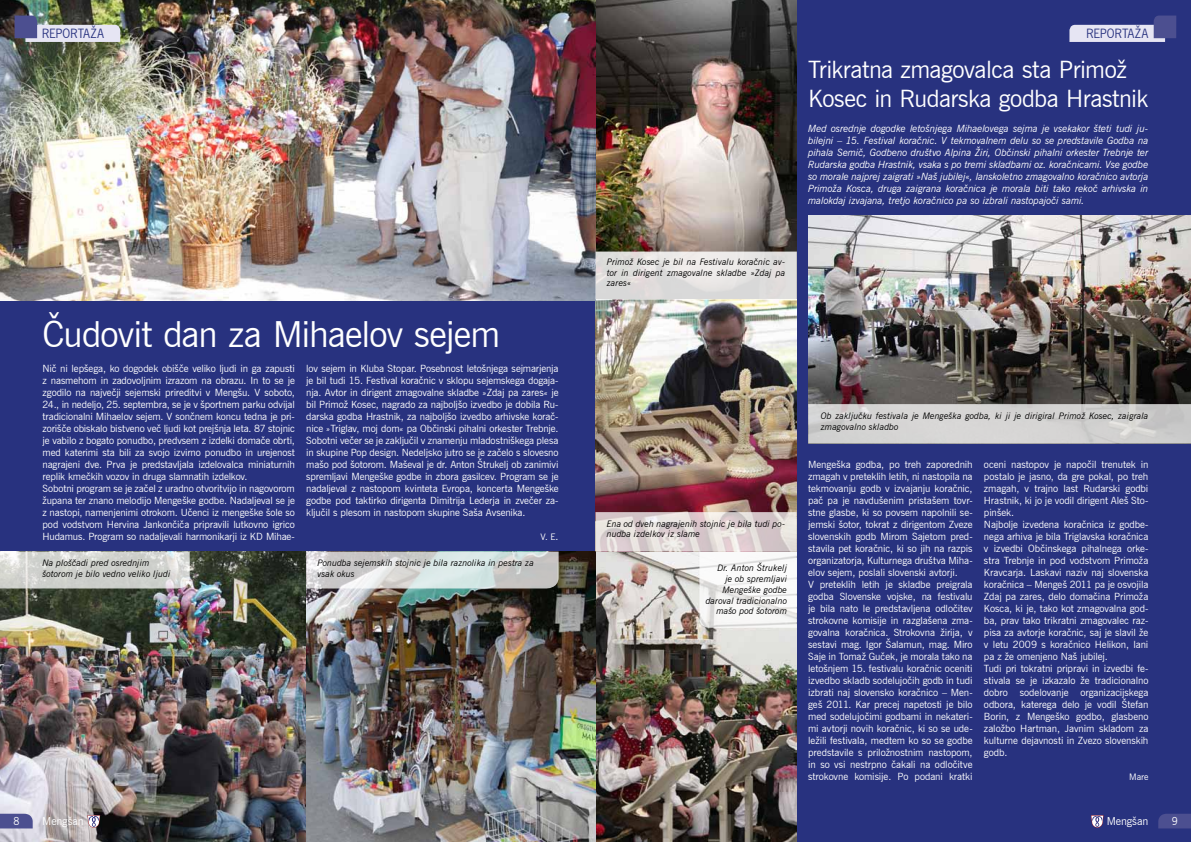
<style>
.page{position:relative;width:1191px;height:842px;background:#28327f}
.page>*{position:absolute;margin:0;border:0;box-sizing:border-box;transform-origin:0 0}
.t1{font:36px "News Gothic BT";letter-spacing:-.025em;color:#fff}
.t2{font:24px/28.8px "News Gothic BT";letter-spacing:-.02em;color:#fff}
.t3{font:13px "News Gothic BT";letter-spacing:-.01em;color:#28327f;scale:.9 1}
.t4{font:11px "News Gothic BT";letter-spacing:-.01em;color:#fff}
.t5{font:11px "News Gothic BT";letter-spacing:-.01em;color:#fff;scale:.9 1}
.t6{font:10px/12px "News Gothic BT";letter-spacing:-.01em;color:#fff}
.t7{font:italic 10px/12px "News Gothic BT";letter-spacing:-.015em;color:#fff;text-align:justify}
.t8{font:italic 9px/10.8px "News Gothic BT";color:#000}
.t9{font:9px "News Gothic BT";color:#fff}
.s1{font-style:italic;font-size:9px}
.s2{font-size:10px}
</style>
<div class="page">
<img style="left:808px;top:216px;width:383px;height:188px">
<img style="left:0;top:552px;width:595px;height:290px">
<img style="left:0;top:0;width:797px;height:300px">
<img style="left:595px;top:300px;width:202px;height:542px">
<svg style="left:595px;top:512px;width:202px;height:40px;background:#ded3d3"></svg>
<svg style="left:808px;top:404px;width:383px;height:40px;background:#d0cfce"></svg>
<svg style="left:699px;top:552px;width:98px;height:76px;background:#f3f3f2"></svg>
<div style="left:595px;top:252px;width:202px;height:48px;background:linear-gradient(to bottom,#eae7e5,#dad9d9)"></div>
<svg style="left:87px;top:815px;width:13px;height:13px"></svg>
<svg style="left:1091px;top:815px;width:12px;height:13px"></svg>
<svg style="left:1158px;top:814px;width:33px;height:14px"></svg>
<svg style="left:0;top:814px;width:33px;height:14px"></svg>
<svg style="left:1069px;top:16px;width:107px;height:26px"></svg>
<svg style="left:15px;top:16px;width:105px;height:26px;background:#a5a8b1"></svg>
<svg style="left:0;top:551px;width:190px;height:38px;background:#d0d2ce"></svg>
<svg style="left:306px;top:552px;width:252px;height:37px;background:#d1d5d4"></svg>
<h3 class="t3" style="left:42px;top:25px;width:71px">REPORTAŽA</h3>
<h3 class="t3" style="left:1086px;top:25px;width:71px">REPORTAŽA</h3>
<h1 class="t1" style="left:43px;top:313px;width:459px">Čudovit dan za Mihaelov sejem</h1>
<p class="t6" style="left:43px;top:362px;width:254px">Nič ni lepšega, ko dogodek obišče veliko ljudi in ga zapusti z nasmehom in zadovoljnim izrazom na obrazu. In to se je zgodilo na največji sejemski prireditvi v Mengšu. V soboto, 24., in nedeljo, 25. septembra, se je v športnem parku odvijal tradicionalni Mihaelov sejem. V sončnem koncu tedna je pri&shy;zorišče obiskalo bistveno več ljudi kot prejšnja leta. 87 stojnic je vabilo z bogato ponudbo, predvsem z izdelki domače obrti, med katerimi sta bili za svojo izvirno ponudbo in urejenost nagrajeni dve. Prva je predstavljala izdelovalca miniaturnih replik kmečkih vozov in druga slamnatih izdelkov.<br>Sobotni program se je začel z uradno otvoritvijo in nagovorom župana ter znano melodijo Mengeške godbe. Nadaljeval se je z nastopi, namenjenimi otrokom. Učenci iz mengeške šole so pod vodstvom Hervina Jankončiča pripravili lutkovno igrico Hudamus. Program so nadaljevali harmonikarji iz KD Mihae-</p>
<p class="t6" style="left:306px;top:362px;width:254px;text-align:justify">lov sejem in Kluba Stopar. Posebnost letošnjega sejmarjenja je bil tudi 15. Festival koračnic v sklopu sejemskega dogaja&shy;nja. Avtor in dirigent zmagovalne skladbe <span class="s1">»</span>Zdaj pa zares<span class="s1">«</span> je bil Primož Kosec, nagrado za najboljšo izvedbo je dobila Ru&shy;darska godba Hrastnik, za najboljšo izvedbo arhivske korač&shy;nice <span class="s1">»</span>Triglav, moj dom<span class="s1">«</span> pa Občinski pihalni orkester Trebnje.<br>Sobotni večer se je zaključil v znamenju mladostniškega plesa in skupine Pop design. Nedeljsko jutro se je začelo s slovesno mašo pod šotorom. Maševal je dr. Anton Štrukelj ob zanimivi spremljavi Mengeške godbe in zbora gasilcev. Program se je nadaljeval z nastopom kvinteta Evropa, koncerta Mengeške godbe pod taktirko dirigenta Dimitrija Lederja in zvečer za&shy;ključil s plesom in nastopom skupine Saša Avsenika.</p>
<p class="t9" style="left:540px;top:531px;width:20px">V. E<span class="s2">.</span></p>
<p class="t8" style="left:43px;top:557px;width:129px">Na ploščadi pred osrednjim šotorom je bilo vedno veliko ljudi</p>
<p class="t8" style="left:317px;top:557px;width:218px">Ponudba sejemskih stojnic je bila raznolika in pestra za vsak okus</p>
<p class="t8" style="left:607px;top:256px;width:180px;text-align:justify">Primož Kosec je bil na Festivalu koračnic av&shy;tor in dirigent zmagovalne skladbe »Zdaj pa zares«</p>
<h2 class="t2" style="left:808px;top:55px;width:341px">Trikratna zmagovalca sta Primož<br>Kosec in Rudarska godba Hrastnik</h2>
<p class="t7" style="left:808px;top:122px;width:342px">Med osrednje dogodke letošnjega Mihaelovega sejma je vsekakor šteti tudi ju&shy;bilejni – 15. Festival koračnic. V tekmovalnem delu so se predstavile Godba na pihala Semič, Godbeno društvo Alpina Žiri, Občinski pihalni orkester Trebnje ter Rudarska godba Hrastnik, vsaka s po tremi skladbami oz. koračnicami. Vse godbe so morale najprej zaigrati »Naš jubilej«, lanskoletno zmagovalno koračnico avtorja Primoža Kosca, druga zaigrana koračnica je morala biti tako rekoč arhivska in malokdaj izvajana, tretjo koračnico pa so izbrali nastopajoči sami.</p>
<p class="t8" style="left:607px;top:518px;width:180px">Ena od dveh nagrajenih stojnic je bila tudi po&shy;nudba izdelkov iz slame</p>
<p class="t8" style="left:705px;top:562px;width:83px;text-align:right">Dr. Anton Štrukelj<br>je ob spremljavi<br>Mengeške godbe daroval tradicionalno mašo pod šotorom</p>
<p class="t8" style="left:821px;top:410px;width:329px">Ob zaključku festivala je Mengeška godba, ki ji je dirigiral Primož Kosec, zaigrala zmagovalno skladbo</p>
<p class="t6" style="left:808px;top:458px;width:166px">Mengeška godba, po treh zaporednih zmagah v preteklih letih, ni nastopila na tekmovanju godb v izvajanju koračnic, pač pa je navdušenim pristašem tovr&shy;stne glasbe, ki so povsem napolnili se&shy;jemski šotor, tokrat z dirigentom Zveze slovenskih godb Mirom Sajetom pred&shy;stavila pet koračnic, ki so jih na razpis organizatorja, Kulturnega društva Miha&shy;elov sejem, poslali slovenski avtorji.<br>V preteklih letih je skladbe preigrala godba Slovenske vojske, na festivalu je bila nato le predstavljena odločitev strokovne komisije in razglašena zma&shy;govalna koračnica. Strokovna žirija, v sestavi mag. Igor Šalamun, mag. Miro Saje in Tomaž Guček, je morala tako na letošnjem 15. festivalu koračnic oceniti izvedbo skladb sodelujočih godb in tudi izbrati naj slovensko koračnico – Men&shy;geš 2011. Kar precej napetosti je bilo med sodelujočimi godbami in nekateri&shy;mi avtorji novih koračnic, ki so se ude&shy;ležili festivala, medtem ko so se godbe predstavile s priložnostnim nastopom, in so vsi nestrpno čakali na odločitve strokovne komisije. Po podani kratki</p>
<p class="t6" style="left:984px;top:458px;width:166px">oceni nastopov je napočil trenutek in postalo je jasno, da gre pokal, po treh zmagah, v trajno last Rudarski godbi Hrastnik, ki jo je vodil dirigent Aleš Sto&shy;pinšek.<br>Najbolje izvedena koračnica iz godbe&shy;nega arhiva je bila Triglavska koračnica v izvedbi Občinskega pihalnega orke&shy;stra Trebnje in pod vodstvom Primoža Kravcarja. Laskavi naziv naj slovenska koračnica – Mengeš 2011 pa je osvojila Zdaj pa zares, delo domačina Primoža Kosca, ki je, tako kot zmagovalna god&shy;ba, prav tako trikratni zmagovalec raz&shy;pisa za avtorje koračnic, saj je slavil že v letu 2009 s koračnico Helikon, lani pa z že omenjeno Naš jubilej.<br>Tudi pri tokratni pripravi in izvedbi fe&shy;stivala se je izkazalo že tradicionalno dobro sodelovanje organizacijskega odbora, katerega delo je vodil Štefan Borin, z Mengeško godbo, glasbeno založbo Hartman, Javnim skladom za kulturne dejavnosti in Zvezo slovenskih godb.</p>
<p class="t9" style="left:1129px;top:771px;width:21px">Mare</p>
<p class="t4" style="left:42px;top:814px;width:43px">Mengšan</p>
<p class="t4" style="left:1106px;top:814px;width:43px">Mengšan</p>
<p class="t5" style="left:13px;top:814px;width:8px">8</p>
<p class="t5" style="left:1171px;top:814px;width:8px">9</p>
</div>
